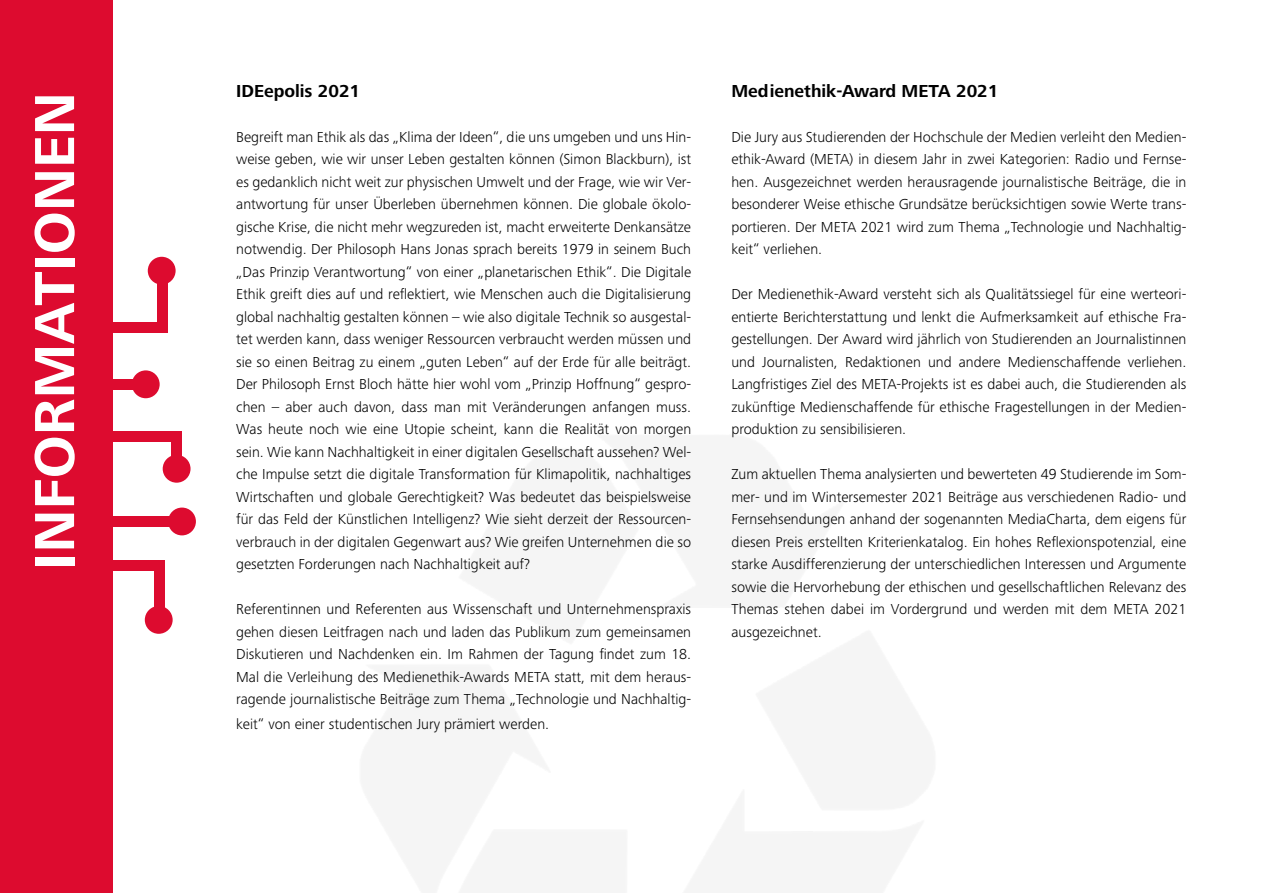
<style>
.page{position:relative;width:1263px;height:893px;background:#fff}
.page>*{position:absolute;margin:0;border:0;box-sizing:border-box;transform-origin:0 0}
.t1{font:700 58.5px "Hd M Frutiger Next Pro";color:#fff}
.t2{font:700 18px "Hd M Frutiger Next Pro";color:#000}
.t3{font:300 15px/22.5px "Hd M Frutiger Next Pro";color:#000;text-align:justify}
</style>
<div class="page">
<div style="left:0;top:0;width:112px;height:893px;background:#dd0b2f"></div>
<div style="left:105px;top:322px;width:63px;height:11px;background:#dd0b2f"></div>
<div style="left:77px;top:379px;width:63px;height:11px;background:#dd0b2f"></div>
<div style="left:105px;top:432px;width:77px;height:10px;background:#dd0b2f"></div>
<div style="left:105px;top:516px;width:77px;height:11px;background:#dd0b2f"></div>
<div style="left:88px;top:560px;width:76px;height:11px;background:#dd0b2f"></div>
<div style="left:158px;top:270px;width:10px;height:63px;background:#dd0b2f"></div>
<div style="left:154px;top:560px;width:11px;height:63px;background:#dd0b2f"></div>
<div style="left:171px;top:432px;width:11px;height:33px;background:#dd0b2f"></div>
<div style="left:145px;top:606px;width:28px;height:28px;background:#dd0b2f;border-radius:50%"></div>
<div style="left:168px;top:508px;width:28px;height:27px;background:#dd0b2f;border-radius:50%"></div>
<div style="left:163px;top:455px;width:28px;height:28px;background:#dd0b2f;border-radius:50%"></div>
<div style="left:132px;top:370px;width:28px;height:28px;background:#dd0b2f;border-radius:50%"></div>
<div style="left:148px;top:257px;width:28px;height:28px;background:#dd0b2f;border-radius:50%"></div>
<h1 class="t1" style="left:21px;top:570px;width:479px;rotate:-90deg">INFORMATIONEN</h1>
<p class="t2" style="left:236px;top:80px;width:126px">IDEepolis 2021</p>
<p class="t3" style="left:236px;top:125px;width:457px">Begreift man Ethik als das „Klima der Ideen“, die uns umgeben und uns Hin&shy;weise geben, wie wir unser Leben gestalten können (Simon Blackburn), ist es gedanklich nicht weit zur physischen Umwelt und der Frage, wie wir Ver&shy;antwortung für unser Überleben übernehmen können. Die globale ökolo&shy;gische Krise, die nicht mehr wegzureden ist, macht erweiterte Denkansätze notwendig. Der Philosoph Hans Jonas sprach bereits 1979 in seinem Buch „Das Prinzip Verantwortung“ von einer „planetarischen Ethik“. Die Digitale Ethik greift dies auf und reflektiert, wie Menschen auch die Digitalisierung global nachhaltig gestalten können – wie also digitale Technik so ausgestal&shy;tet werden kann, dass weniger Ressourcen verbraucht werden müssen und sie so einen Beitrag zu einem „guten Leben“ auf der Erde für alle beiträgt.<br>Der Philosoph Ernst Bloch hätte hier wohl vom „Prinzip Hoffnung“ gespro&shy;chen – aber auch davon, dass man mit Veränderungen anfangen muss.<br>Was heute noch wie eine Utopie scheint, kann die Realität von morgen sein. Wie kann Nachhaltigkeit in einer digitalen Gesellschaft aussehen? Wel&shy;che Impulse setzt die digitale Transformation für Klimapolitik, nachhaltiges Wirtschaften und globale Gerechtigkeit? Was bedeutet das beispielsweise für das Feld der Künstlichen Intelligenz? Wie sieht derzeit der Ressourcen&shy;verbrauch in der digitalen Gegenwart aus? Wie greifen Unternehmen die so gesetzten Forderungen nach Nachhaltigkeit auf?</p>
<p class="t3" style="left:236px;top:598px;width:457px">Referentinnen und Referenten aus Wissenschaft und Unternehmenspraxis gehen diesen Leitfragen nach und laden das Publikum zum gemeinsamen Diskutieren und Nachdenken ein. Im Rahmen der Tagung findet zum 18.<br>Mal die Verleihung des Medienethik-Awards META statt, mit dem heraus&shy;ragende journalistische Beiträge zum Thema „Technologie und Nachhaltig-</p>
<p class="t3" style="left:236px;top:713px;width:315px">keit“ von einer studentischen Jury prämiert werden.</p>
<p class="t2" style="left:731px;top:80px;width:268px">Medienethik-Award META 2021</p>
<p class="t3" style="left:731px;top:125px;width:456px">Die Jury aus Studierenden der Hochschule der Medien verleiht den Medien&shy;ethik-Award (META) in diesem Jahr in zwei Kategorien: Radio und Fernse&shy;hen. Ausgezeichnet werden herausragende journalistische Beiträge, die in besonderer Weise ethische Grundsätze berücksichtigen sowie Werte trans&shy;portieren. Der META 2021 wird zum Thema „Technologie und Nachhaltig&shy;keit“ verliehen.</p>
<p class="t3" style="left:731px;top:283px;width:457px">Der Medienethik-Award versteht sich als Qualitätssiegel für eine werteori&shy;entierte Berichterstattung und lenkt die Aufmerksamkeit auf ethische Fra&shy;gestellungen. Der Award wird jährlich von Studierenden an Journalistinnen und Journalisten, Redaktionen und andere Medienschaffende verliehen.<br>Langfristiges Ziel des META-Projekts ist es dabei auch, die Studierenden als zukünftige Medienschaffende für ethische Fragestellungen in der Medien&shy;produktion zu sensibilisieren.</p>
<p class="t3" style="left:731px;top:463px;width:456px">Zum aktuellen Thema analysierten und bewerteten 49 Studierende im Som&shy;mer- und im Wintersemester 2021 Beiträge aus verschiedenen Radio- und Fernsehsendungen anhand der sogenannten MediaCharta, dem eigens für diesen Preis erstellten Kriterienkatalog. Ein hohes Reflexionspotenzial, eine starke Ausdifferenzierung der unterschiedlichen Interessen und Argumente sowie die Hervorhebung der ethischen und gesellschaftlichen Relevanz des Themas stehen dabei im Vordergrund und werden mit dem META 2021 ausgezeichnet.</p>
</div>
